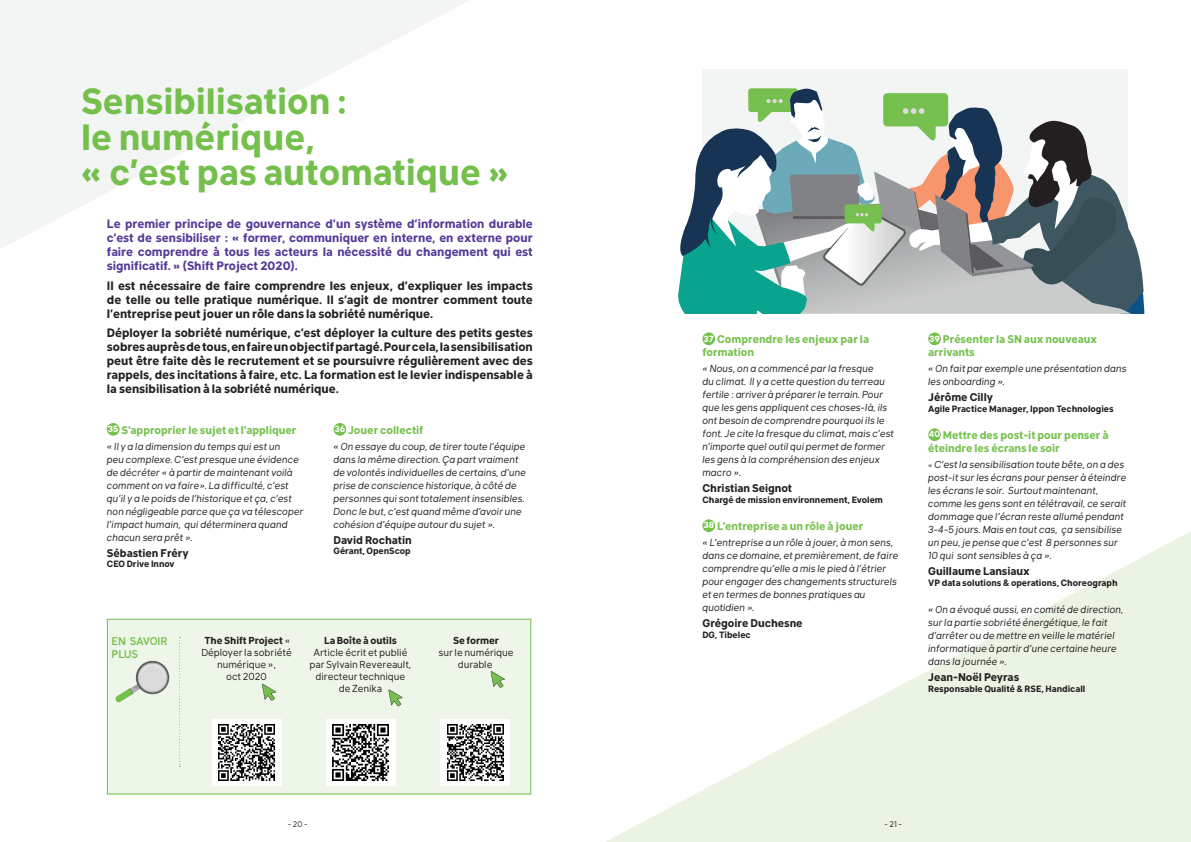
<style>
.page{position:relative;width:1191px;height:842px;background:#fff}
.page>*{position:absolute;margin:0;border:0;box-sizing:border-box;transform-origin:0 0}
.t1{font:700 36px/35.7px "Klima";color:#75c04c}
.t2{font:700 12px/14px "Klima";color:#231f20;text-align:justify}
.t3{font:700 12px/14px "Klima";color:#543996;text-align:justify}
.t4{font:700 11px/13px "Klima";color:#75c04c}
.t5{font:700 11px "Klima";color:#231f20}
.t6{font:500 11px/13.2px "Klima";letter-spacing:-.005em;color:#75c04c}
.t7{font:italic 10px/13px "Klima";color:#231f20}
.t8{font:10px/12px "Klima";letter-spacing:-.005em;color:#231f20;text-align:center}
.t9{font:700 10px "Klima";letter-spacing:-.005em;color:#231f20}
.t10{font:700 9px "Klima";color:#231f20}
.t11{font:8px "Klima";color:#231f20}
.s1{font-size:8.8px;color:#fff}
.s2{font-weight:700}
.s3{font-style:normal;font-size:8px}
</style>
<div class="page">
<div style="left:701px;top:69px;width:426px;height:213px;background:#f3f4f4"></div>
<svg style="left:606px;top:531px;width:585px;height:311px"></svg>
<svg style="left:0;top:0;width:469px;height:249px;fill:#f3f4f4"></svg>
<div style="left:107px;top:423px;width:13px;height:13px;background:#75c04c;border-radius:50%"></div>
<div style="left:333px;top:423px;width:13px;height:13px;background:#75c04c;border-radius:50%"></div>
<div style="left:107px;top:620px;width:424px;height:174px;background:#edf6e8"></div>
<div style="left:107px;top:619px;width:424px;height:175px;border:1px solid #75c04c"></div>
<svg style="left:115px;top:660px;width:55px;height:43px"></svg>
<svg style="left:179px;top:637px;width:1px;height:130px"></svg>
<svg style="left:678px;top:88px;width:467px;height:226px"></svg>
<div style="left:702px;top:332px;width:13px;height:13px;background:#75c04c;border-radius:50%"></div>
<div style="left:702px;top:519px;width:13px;height:13px;background:#75c04c;border-radius:50%"></div>
<div style="left:928px;top:332px;width:13px;height:13px;background:#75c04c;border-radius:50%"></div>
<div style="left:928px;top:428px;width:13px;height:13px;background:#75c04c;border-radius:50%"></div>
<div style="left:212px;top:719px;width:69px;height:66px;background:#fff"></div>
<div style="left:326px;top:719px;width:69px;height:66px;background:#fff"></div>
<div style="left:440px;top:719px;width:70px;height:66px;background:#fff"></div>
<img style="left:218px;top:724px;width:56px;height:57px">
<img style="left:333px;top:724px;width:56px;height:57px">
<img style="left:447px;top:724px;width:56px;height:57px">
<svg style="left:262px;top:684px;width:14px;height:16px"></svg>
<svg style="left:490px;top:671px;width:15px;height:17px"></svg>
<svg style="left:388px;top:689px;width:15px;height:17px"></svg>
<h1 class="t1" style="left:81px;top:79px;width:430px">Sensibilisation :<br>le numérique,<br>« c’est pas automatique »</h1>
<p class="t3" style="left:107px;top:215px;width:427px">Le premier principe de gouvernance d’un système d’information durable c’est de sensibiliser : « former, communiquer en interne, en externe pour faire comprendre à tous les acteurs la nécessité du changement qui est significatif. » (Shift Project 2020).</p>
<p class="t2" style="left:107px;top:277px;width:427px">Il est nécessaire de faire comprendre les enjeux, d’expliquer les impacts de telle ou telle pratique numérique. Il s’agit de montrer comment toute l’entreprise peut jouer un rôle dans la sobriété numérique.</p>
<p class="t2" style="left:107px;top:325px;width:427px">Déployer la sobriété numérique, c’est déployer la culture des petits gestes sobres auprès de tous, en faire un objectif partagé. Pour cela, la sensibilisation peut être faite dès le recrutement et se poursuivre régulièrement avec des rappels, des incitations à faire, etc. La formation est le levier indispensable à la sensibilisation à la sobriété numérique.</p>
<p class="t4" style="left:108px;top:422px;width:190px"><span class="s1">35</span> S’approprier le sujet et l’appliquer</p>
<p class="t7" style="left:107px;top:438px;width:198px">« Il y a la dimension du temps qui est un<br>peu complexe. C’est presque une évidence de décréter « à partir de maintenant voilà comment on va faire». La difficulté, c’est qu’il y a le poids de l’historique et ça, c’est non négligeable parce que ça va télescoper l’impact humain, qui déterminera quand chacun sera prêt ».</p>
<p class="t5" style="left:107px;top:543px;width:83px">Sébastien Fréry</p>
<p class="t10" style="left:107px;top:556px;width:69px">CEO Drive Innov</p>
<p class="t4" style="left:334px;top:422px;width:90px"><span class="s1">36</span> Jouer collectif</p>
<p class="t7" style="left:333px;top:438px;width:194px">« On essaye du coup, de tirer toute l’équipe dans la même direction. Ça part vraiment de volontés individuelles de certains, d’une prise de conscience historique, à côté de personnes qui sont totalement insensibles.<br>Donc le but, c’est quand même d’avoir une cohésion d’équipe autour du sujet ».</p>
<p class="t5" style="left:333px;top:530px;width:80px">David Rochatin</p>
<p class="t10" style="left:333px;top:543px;width:79px">Gérant, OpenScop</p>
<p class="t6" style="left:111px;top:633px;width:58px">EN SAVOIR<br>PLUS</p>
<p class="t8" style="left:201px;top:633px;width:92px"><span class="s2">The Shift Project</span> «<br>Déployer la sobriété numérique »,<br>oct 2020</p>
<p class="t9" style="left:324px;top:632px;width:74px">La Boîte à outils</p>
<p class="t8" style="left:309px;top:645px;width:103px">Article écrit et publié par Sylvain Revereault, directeur technique de Zenika</p>
<p class="t9" style="left:453px;top:632px;width:48px">Se former</p>
<p class="t8" style="left:438px;top:645px;width:77px">sur le numérique durable</p>
<p class="t4" style="left:702px;top:331px;width:168px"><span class="s1">37</span> Comprendre les enjeux par la formation</p>
<p class="t7" style="left:702px;top:361px;width:193px">« Nous, on a commencé par la fresque<br>du climat. Il y a cette question du terreau fertile : arriver à préparer le terrain. Pour que les gens appliquent ces choses-là, ils ont besoin de comprendre pourquoi ils le font. Je cite la fresque du climat, mais c’est n’importe quel outil qui permet de former les gens à la compréhension des enjeux macro ».</p>
<p class="t5" style="left:702px;top:478px;width:91px">Christian Seignot</p>
<p class="t10" style="left:702px;top:492px;width:182px">Chargé de mission environnement, Evolem</p>
<p class="t4" style="left:703px;top:518px;width:161px"><span class="s1">38</span> L’entreprise a un rôle à jouer</p>
<p class="t7" style="left:702px;top:535px;width:197px">« L’entreprise a un rôle à jouer, à mon sens, dans ce domaine, et premièrement, de faire comprendre qu’elle a mis le pied à l’étrier pour engager des changements structurels et en termes de bonnes pratiques au quotidien ».</p>
<p class="t5" style="left:702px;top:613px;width:102px">Grégoire Duchesne</p>
<p class="t10" style="left:702px;top:627px;width:50px">DG, Tibelec</p>
<p class="t4" style="left:928px;top:331px;width:170px"><span class="s1">39</span> Présenter la SN aux nouveaux arrivants</p>
<p class="t7" style="left:928px;top:361px;width:200px">« On fait par exemple une présentation dans les onboarding ».</p>
<p class="t5" style="left:928px;top:387px;width:66px">Jérôme Cilly</p>
<p class="t10" style="left:928px;top:401px;width:187px">Agile Practice Manager, Ippon Technologies</p>
<p class="t4" style="left:928px;top:427px;width:182px"><span class="s1">40</span> Mettre des post-it pour penser à éteindre les écrans le soir</p>
<p class="t7" style="left:928px;top:457px;width:200px"><span class="s3">«</span> C’est la sensibilisation toute bête, on a des post-it sur les écrans pour penser à éteindre les écrans le soir. Surtout maintenant, comme les gens sont en télétravail, ce serait dommage que l’écran reste allumé pendant 3-4-5 jours. Mais en tout cas, ça sensibilise un peu, je pense que c’est 8 personnes sur 10 qui sont sensibles à ça ».</p>
<p class="t5" style="left:928px;top:561px;width:103px">Guillaume Lansiaux</p>
<p class="t10" style="left:928px;top:575px;width:191px">VP data solutions &amp; operations, Choreograph</p>
<p class="t7" style="left:928px;top:602px;width:197px">« On a évoqué aussi, en comité de direction, sur la partie sobriété énergétique, le fait d’arrêter ou de mettre en veille le matériel informatique à partir d’une certaine heure dans la journée ».</p>
<p class="t5" style="left:928px;top:667px;width:92px">Jean-Noël Peyras</p>
<p class="t10" style="left:928px;top:681px;width:159px">Responsable Qualité &amp; RSE, Handicall</p>
<p class="t11" style="left:288px;top:817px;width:21px">- 20 -</p>
<p class="t11" style="left:884px;top:817px;width:19px">- 21 -</p>
</div>
